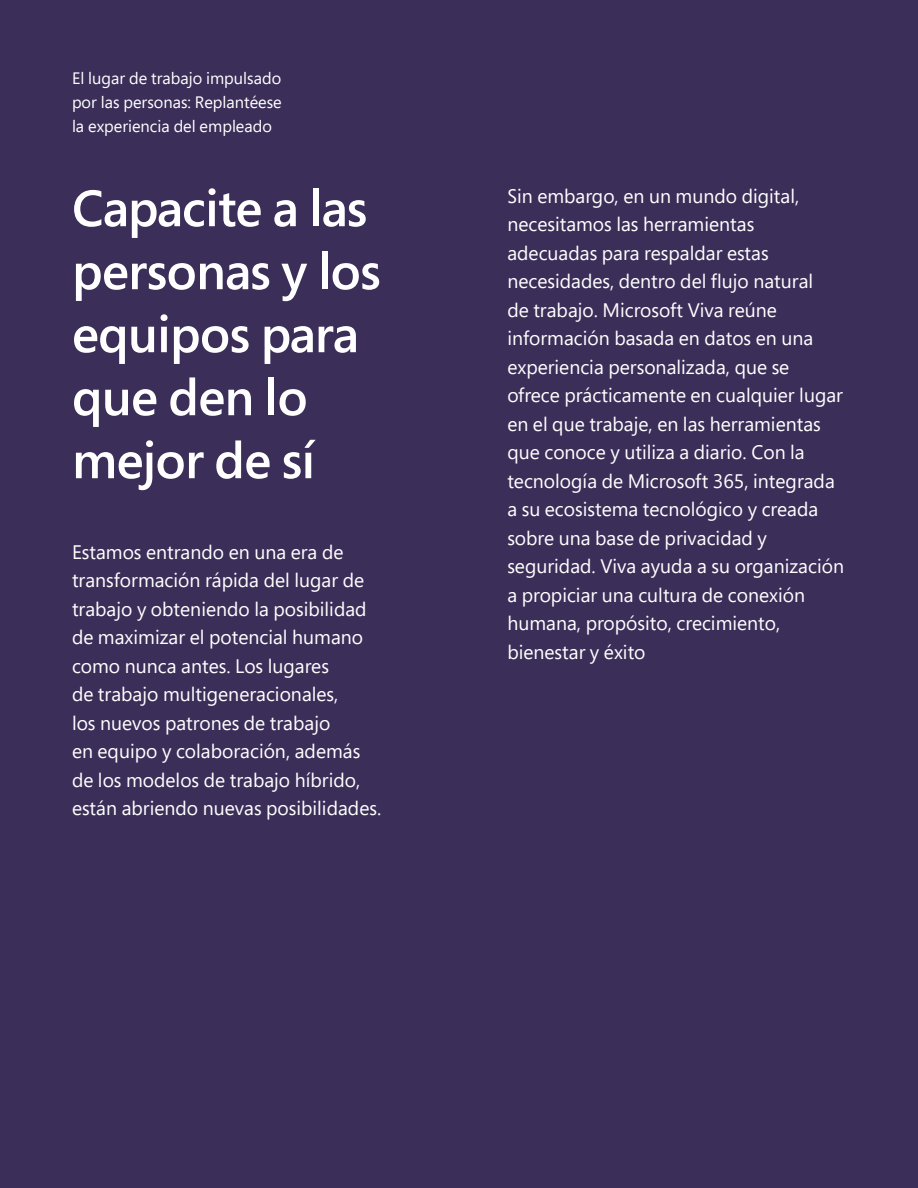
<style>
.page{position:relative;width:918px;height:1188px;background:#3b2e58}
.page>*{position:absolute;margin:0;border:0;box-sizing:border-box;transform-origin:0 0}
.H2_34_42{font:600 51px/63px "Segoe Pro";letter-spacing:-.015em;color:#fff}
.P_14_22{font:19.5px/28.5px "Segoe Pro";color:#fff}
.t1{font:16.5px/24px "Segoe Pro";color:#fff;text-align:justify}
</style>
<div class="page">
<p class="t1" style="left:72px;top:66px;width:211px">El lugar de trabajo impulsado por las personas: Replantéese la experiencia del empleado</p>
<p class="H2_34_42" style="left:72px;top:175px;width:310px">Capacite a las personas y los equipos para que den lo mejor de sí</p>
<p class="P_14_22" style="left:72px;top:537px;width:311px">Estamos entrando en una era de transformación rápida del lugar de trabajo y obteniendo la posibilidad de maximizar el potencial humano como nunca antes. Los lugares<br>de trabajo multigeneracionales,<br>los nuevos patrones de trabajo<br>en equipo y colaboración, además de los modelos de trabajo híbrido, están abriendo nuevas posibilidades.</p>
<p class="P_14_22" style="left:507px;top:181px;width:338px">Sin embargo, en un mundo digital, necesitamos las herramientas adecuadas para respaldar estas necesidades, dentro del flujo natural<br>de trabajo. Microsoft Viva reúne información basada en datos en una experiencia personalizada, que se ofrece prácticamente en cualquier lugar en el que trabaje, en las herramientas que conoce y utiliza a diario. Con la tecnología de Microsoft 365, integrada a su ecosistema tecnológico y creada sobre una base de privacidad y seguridad. Viva ayuda a su organización a propiciar una cultura de conexión humana, propósito, crecimiento, bienestar y éxito</p>
</div>
